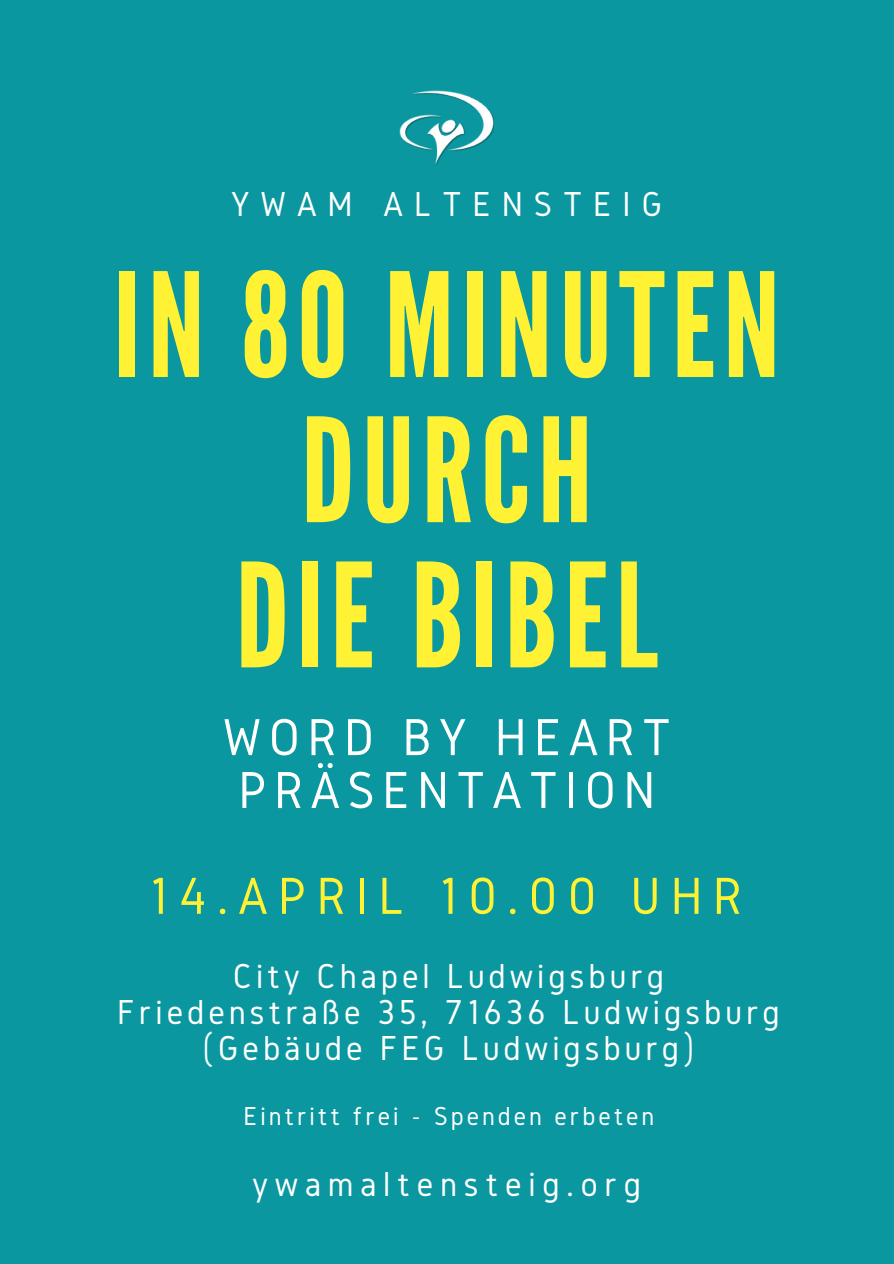
<style>
.page{position:relative;width:894px;height:1264px;background:#fff}
.page>*{position:absolute;margin:0;border:0;box-sizing:border-box;transform-origin:0 0}
.t1{font:144px/145.2px "League Gothic";letter-spacing:.05em;color:#fff234;text-align:center}
.t2{font:54px/52.8px "Gidole";letter-spacing:.135em;color:#fff}
.t3{font:54px "Gidole";letter-spacing:.19em;color:#fff234}
.t4{font:36px/36px "Gidole";letter-spacing:.11em;color:#fff;text-align:center}
.t5{font:36px "Gidole";letter-spacing:.19em;color:#fff}
.t6{font:36px "Gidole";letter-spacing:.305em;color:#fff}
.t7{font:27px "Gidole";letter-spacing:.11em;color:#fff}
</style>
<div class="page">
<div style="left:0;top:0;width:893px;height:1263px;background:#0b979f"></div>
<img style="left:400px;top:90px;width:93px;height:75px">
<h4 class="t6" style="left:231px;top:184px;width:432px">YWAM ALTENSTEIG</h4>
<h3 class="t1" style="left:114px;top:256px;width:667px">IN 80 MINUTEN<br>DURCH<br>DIE BIBEL</h3>
<h2 class="t2" style="left:223px;top:710px;width:449px">WORD BY HEART<br>PRÄSENTATION</h2>
<h2 class="t3" style="left:149px;top:866px;width:594px">14.APRIL 10.00 UHR</h2>
<p class="t4" style="left:117px;top:957px;width:664px">City Chapel Ludwigsburg<br>Friedenstraße 35, 71636 Ludwigsburg (Gebäude FEG Ludwigsburg)</p>
<p class="t7" style="left:243px;top:1101px;width:412px">Eintritt frei - Spenden erbeten</p>
<h1 class="t5" style="left:252px;top:1163px;width:390px">ywamaltensteig.org</h1>
</div>
